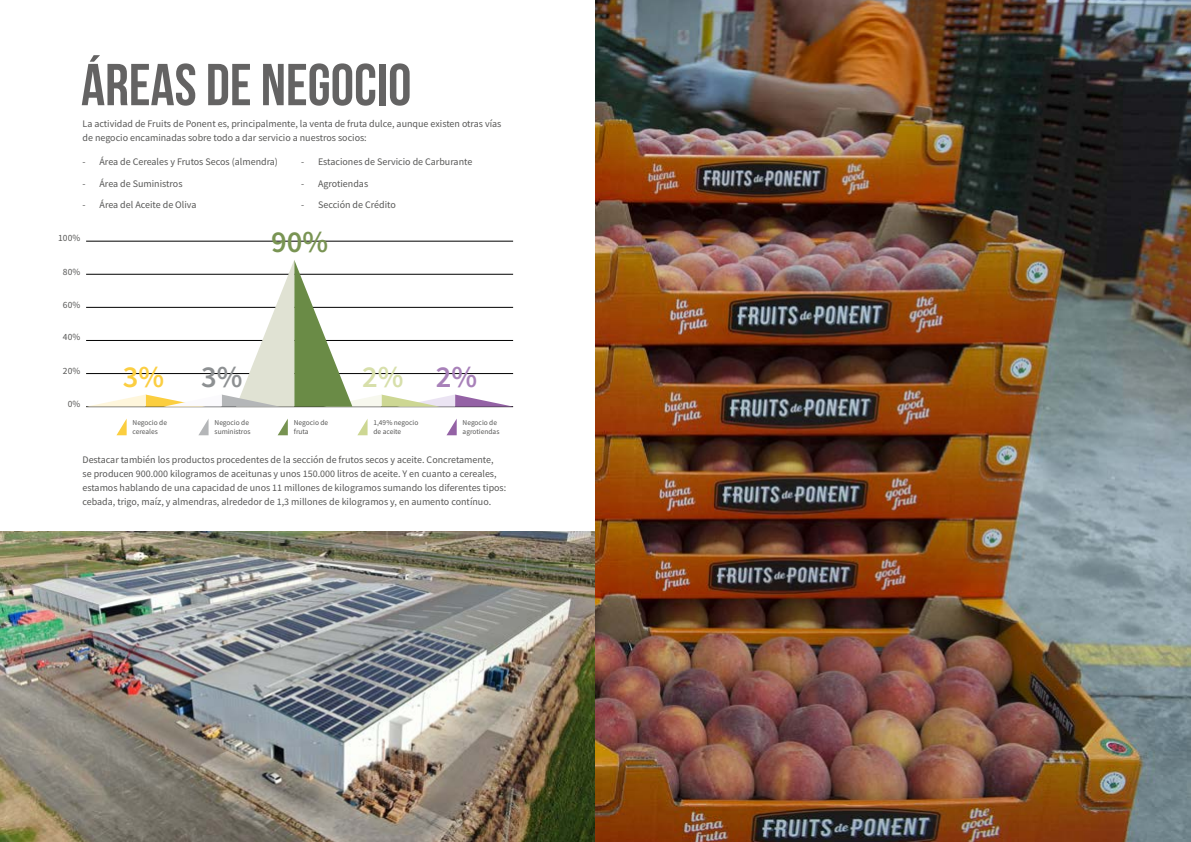
<style>
.page{position:relative;width:1191px;height:842px;background:#fff}
.page>*{position:absolute;margin:0;border:0;box-sizing:border-box;transform-origin:0 0}
.t1{font:700 59px "Bebas Neue";color:#646363}
.t2{font:600 30.6px "Source Sans Pro";color:#fbce41}
.t3{font:600 30.6px "Source Sans Pro";color:#799453}
.t4{font:600 30.6px "Source Sans Pro";color:#a881b9}
.t5{font:600 30.6px "Source Sans Pro";color:#d7dfaa}
.t6{font:10px/14px "Source Sans Pro";color:#575756}
.t7{font:9.5px "Source Sans Pro";color:#575756}
.t8{font:7.4px/8.5px "Source Sans Pro";color:#575756}
.s1{color:#8d9092}
</style>
<div class="page">
<hr style="left:86px;top:241px;width:427px;height:1px;background:#000">
<img style="left:0;top:531px;width:595px;height:311px">
<svg style="left:116px;top:419px;width:11px;height:16px"></svg>
<svg style="left:198px;top:420px;width:10px;height:15px"></svg>
<svg style="left:278px;top:419px;width:10px;height:16px"></svg>
<svg style="left:357px;top:420px;width:10px;height:15px"></svg>
<svg style="left:446px;top:419px;width:11px;height:16px"></svg>
<svg style="left:86px;top:260px;width:427px;height:147px"></svg>
<img style="left:595px;top:0;width:596px;height:842px">
<h1 class="t1" style="left:81px;top:52px;width:332px">ÁREAS DE NEGOCIO</h1>
<p class="t6" style="left:82px;top:117px;width:420px">La actividad de Fruits de Ponent es, principalmente, la venta de fruta dulce, aunque existen otras vías de negocio encaminadas sobre todo a dar servicio a nuestros socios:</p>
<p class="t6" style="left:82px;top:155px;width:197px">- Área de Cereales y Frutos Secos (almendra)</p>
<p class="t6" style="left:82px;top:176px;width:101px">- Área de Suministros</p>
<p class="t6" style="left:82px;top:198px;width:115px">- Área del Aceite de Oliva</p>
<p class="t6" style="left:301px;top:155px;width:173px">- Estaciones de Servicio de Carburante</p>
<p class="t6" style="left:301px;top:176px;width:69px">- Agrotiendas</p>
<p class="t6" style="left:301px;top:198px;width:96px">- Sección de Crédito</p>
<p class="t7" style="left:58px;top:232px;width:24px">100%</p>
<p class="t7" style="left:63px;top:265px;width:19px">80%</p>
<p class="t7" style="left:63px;top:298px;width:19px">60%</p>
<p class="t7" style="left:63px;top:331px;width:19px">40%</p>
<p class="t7" style="left:63px;top:364px;width:19px">20%</p>
<p class="t7" style="left:68px;top:398px;width:14px">0%</p>
<h2 class="t3" style="left:271px;top:222px;width:59px">90%</h2>
<h2 class="t2" style="left:123px;top:356px;width:121px">3% <span class="s1">3%</span></h2>
<h2 class="t5" style="left:362px;top:356px;width:43px">2%</h2>
<h2 class="t4" style="left:436px;top:356px;width:43px">2%</h2>
<p class="t8" style="left:133px;top:419px;width:36px">Negocio de cereales</p>
<p class="t8" style="left:214px;top:419px;width:37px">Negocio de suministros</p>
<p class="t8" style="left:294px;top:419px;width:36px">Negocio de fruta</p>
<p class="t8" style="left:373px;top:419px;width:46px">1,49% negocio de aceite</p>
<p class="t8" style="left:462px;top:419px;width:38px">Negocio de agrotiendas</p>
<p class="t6" style="left:82px;top:453px;width:425px">Destacar también los productos procedentes de la sección de frutos secos y aceite. Concretamente,<br>se producen 900.000 kilogramos de aceitunas y unos 150.000 litros de aceite. Y en cuanto a cereales, estamos hablando de una capacidad de unos 11 millones de kilogramos sumando los diferentes tipos: cebada, trigo, maíz, y almendras, alrededor de 1,3 millones de kilogramos y, en aumento contínuo.</p>
</div>
